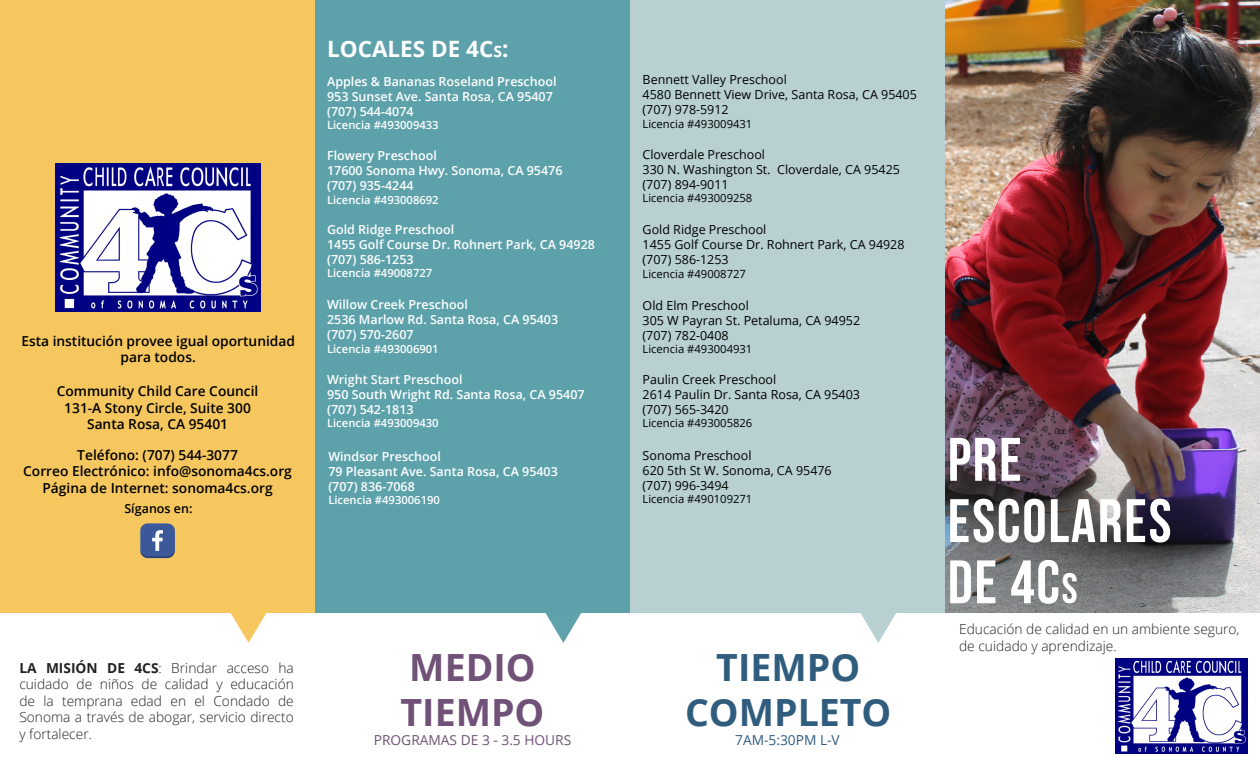
<style>
.page{position:relative;width:1260px;height:765px;background:#fff}
.page>*{position:absolute;margin:0;border:0;box-sizing:border-box;transform-origin:0 0}
.t1{font:61.25px "Bebas Neue";letter-spacing:.03em;color:#fff}
.t2{font:700 37.5px "Open Sans";color:#305d7e}
.t3{font:700 37.5px "Open Sans";color:#705177}
.t4{font:700 22.5px "Open Sans";color:#fff}
.t5{font:600 13.75px/16.5px "Open Sans";color:#000;text-align:center}
.t6{font:300 13.75px/16.5px "Open Sans";color:#231f20}
.t7{font:13.75px "Open Sans";color:#705277}
.t8{font:13.75px "Open Sans";color:#305c7d}
.t9{font:600 12.5px "Open Sans";color:#fff}
.t10{font:12.5px "Open Sans";color:#000}
.t11{font:600 12.5px "Open Sans";color:#000}
.t12{font:600 11.25px "Open Sans";color:#fff}
.t13{font:11.25px "Open Sans";color:#000}
.s1{font-size:15.75px}
.s2{font-weight:700}
.s3{font-size:42.5px}
</style>
<div class="page">
<svg style="left:860px;top:613px;width:36px;height:30px"></svg>
<svg style="left:231px;top:613px;width:35px;height:30px"></svg>
<img style="left:945px;top:0;width:315px;height:613px">
<img style="left:1116px;top:658px;width:132px;height:95px">
<div style="left:630px;top:0;width:315px;height:613px;background:#b8d0d2"></div>
<div style="left:315px;top:0;width:315px;height:613px;background:#5da2ab"></div>
<div style="left:0;top:0;width:315px;height:613px;background:#f6c75f"></div>
<img style="left:56px;top:164px;width:205px;height:147px">
<img style="left:140px;top:523px;width:36px;height:36px">
<svg style="left:545px;top:613px;width:36px;height:30px"></svg>
<p class="t5" style="left:21px;top:332px;width:275px">Esta institución provee igual oportunidad para todos.</p>
<p class="t5" style="left:57px;top:383px;width:203px">Community Child Care Council</p>
<p class="t5" style="left:64px;top:399px;width:188px">131-A Stony Circle, Suite 300</p>
<p class="t5" style="left:87px;top:416px;width:142px">Santa Rosa, CA 95401</p>
<p class="t5" style="left:77px;top:446px;width:162px">Teléfono: (707) 544-3077</p>
<p class="t5" style="left:23px;top:463px;width:270px">Correo Electrónico: info@sonoma4cs.org</p>
<p class="t5" style="left:42px;top:479px;width:232px">Página de Internet: sonoma4cs.org</p>
<p class="t11" style="left:124px;top:500px;width:70px">Síganos en:</p>
<p class="t4" style="left:327px;top:33px;width:183px">LOCALES DE 4C<span class="s1">s</span>:</p>
<p class="t9" style="left:327px;top:72px;width:231px">Apples &amp; Bananas Roseland Preschool</p>
<p class="t9" style="left:327px;top:87px;width:227px">953 Sunset Ave. Santa Rosa, CA 95407</p>
<p class="t9" style="left:327px;top:102px;width:88px">(707) 544-4074</p>
<p class="t12" style="left:327px;top:117px;width:113px">Licencia #493009433</p>
<p class="t9" style="left:327px;top:147px;width:111px">Flowery Preschool</p>
<p class="t9" style="left:327px;top:162px;width:237px">17600 Sonoma Hwy. Sonoma, CA 95476</p>
<p class="t9" style="left:327px;top:177px;width:88px">(707) 935-4244</p>
<p class="t12" style="left:327px;top:192px;width:113px">Licencia #493008692</p>
<p class="t9" style="left:327px;top:221px;width:129px">Gold Ridge Preschool</p>
<p class="t9" style="left:327px;top:236px;width:269px">1455 Golf Course Dr. Rohnert Park, CA 94928</p>
<p class="t9" style="left:327px;top:251px;width:88px">(707) 586-1253</p>
<p class="t12" style="left:327px;top:265px;width:107px">Licencia #49008727</p>
<p class="t9" style="left:327px;top:296px;width:142px">Willow Creek Preschool</p>
<p class="t9" style="left:327px;top:311px;width:233px">2536 Marlow Rd. Santa Rosa, CA 95403</p>
<p class="t9" style="left:327px;top:326px;width:88px">(707) 570-2607</p>
<p class="t12" style="left:327px;top:341px;width:113px">Licencia #493006901</p>
<p class="t9" style="left:327px;top:371px;width:137px">Wright Start Preschool</p>
<p class="t9" style="left:327px;top:386px;width:259px">950 South Wright Rd. Santa Rosa, CA 95407</p>
<p class="t9" style="left:327px;top:401px;width:88px">(707) 542-1813</p>
<p class="t12" style="left:327px;top:416px;width:113px">Licencia #493009430</p>
<p class="t9" style="left:328px;top:448px;width:114px">Windsor Preschool</p>
<p class="t9" style="left:328px;top:463px;width:231px">79 Pleasant Ave. Santa Rosa, CA 95403</p>
<p class="t9" style="left:328px;top:478px;width:88px">(707) 836-7068</p>
<p class="t12" style="left:328px;top:493px;width:113px">Licencia #493006190</p>
<p class="t10" style="left:643px;top:71px;width:146px">Bennett Valley Preschool</p>
<p class="t10" style="left:643px;top:86px;width:276px">4580 Bennett View Drive, Santa Rosa, CA 95405</p>
<p class="t10" style="left:643px;top:101px;width:88px">(707) 978-5912</p>
<p class="t13" style="left:643px;top:116px;width:111px">Licencia #493009431</p>
<p class="t10" style="left:643px;top:146px;width:124px">Cloverdale Preschool</p>
<p class="t10" style="left:643px;top:161px;width:259px">330 N. Washington St. Cloverdale, CA 95425</p>
<p class="t10" style="left:643px;top:176px;width:88px">(707) 894-9011</p>
<p class="t13" style="left:643px;top:190px;width:111px">Licencia #493009258</p>
<p class="t10" style="left:643px;top:221px;width:125px">Gold Ridge Preschool</p>
<p class="t10" style="left:643px;top:236px;width:264px">1455 Golf Course Dr. Rohnert Park, CA 94928</p>
<p class="t10" style="left:643px;top:251px;width:88px">(707) 586-1253</p>
<p class="t13" style="left:643px;top:266px;width:105px">Licencia #49008727</p>
<p class="t10" style="left:643px;top:296px;width:108px">Old Elm Preschool</p>
<p class="t10" style="left:643px;top:311px;width:219px">305 W Payran St. Petaluma, CA 94952</p>
<p class="t10" style="left:643px;top:326px;width:88px">(707) 782-0408</p>
<p class="t13" style="left:643px;top:341px;width:111px">Licencia #493004931</p>
<p class="t10" style="left:643px;top:371px;width:135px">Paulin Creek Preschool</p>
<p class="t10" style="left:643px;top:386px;width:219px">2614 Paulin Dr. Santa Rosa, CA 95403</p>
<p class="t10" style="left:643px;top:401px;width:88px">(707) 565-3420</p>
<p class="t13" style="left:643px;top:416px;width:111px">Licencia #493005826</p>
<p class="t10" style="left:643px;top:447px;width:110px">Sonoma Preschool</p>
<p class="t10" style="left:643px;top:462px;width:191px">620 5th St W. Sonoma, CA 95476</p>
<p class="t10" style="left:643px;top:477px;width:88px">(707) 996-3494</p>
<p class="t13" style="left:643px;top:491px;width:111px">Licencia #490109271</p>
<p class="t6" style="left:19px;top:659px;width:276px;text-align:justify"><span class="s2">LA MISIÓN DE 4CS</span>: Brindar acceso ha cuidado de niños de calidad y educación de la temprana edad en el Condado de Sonoma a través de abogar, servicio directo y fortalecer.</p>
<p class="t3" style="left:409px;top:641px;width:128px">MEDIO</p>
<p class="t3" style="left:401px;top:686px;width:145px">TIEMPO</p>
<p class="t2" style="left:716px;top:641px;width:145px">TIEMPO</p>
<p class="t2" style="left:685px;top:686px;width:208px">COMPLETO</p>
<p class="t7" style="left:374px;top:731px;width:199px">PROGRAMAS DE 3 - 3.5 HOURS</p>
<p class="t8" style="left:735px;top:731px;width:106px">7AM-5:30PM L-V</p>
<p class="t1" style="left:948px;top:426px;width:75px">PRE</p>
<p class="t1" style="left:948px;top:487px;width:225px">ESCOLARES</p>
<p class="t1" style="left:948px;top:549px;width:132px">DE 4C<span class="s3">S</span></p>
<p class="t6" style="left:959px;top:621px;width:282px">Educación de calidad en un ambiente seguro, de cuidado y aprendizaje.</p>
</div>
